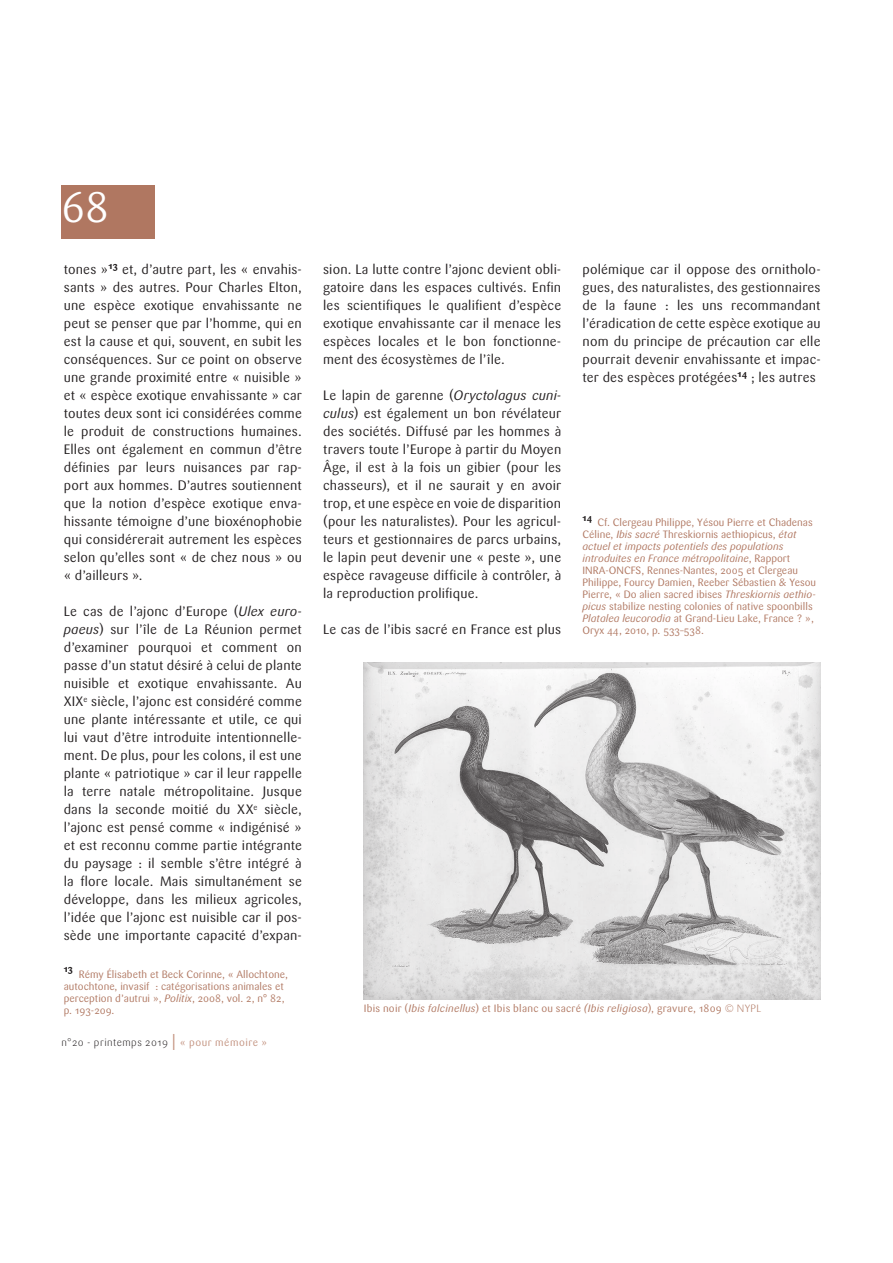
<style>
.page{position:relative;width:893px;height:1263px;background:#fff}
.page>*{position:absolute;margin:0;border:0;box-sizing:border-box;transform-origin:0 0}
.t1{font:42px "Sari";color:#fff}
.t2{font:13.5px/18px "Sari";letter-spacing:.015em;color:#231f20;text-align:justify}
.t3{font:10.5px/12px "Sari";color:#b07761}
.t4{font:10.5px "Sari";letter-spacing:.025em;color:#b07761}
.t5{font:300 10.5px "Sari";letter-spacing:.045em;color:#231f20}
.t6{font:700 9.6px "Sari";color:#231f20}
.s1{font-style:italic}
.s2{font-size:21px;color:#c39380}
.s3{font-weight:400;color:#c39380}
.s4{font-weight:300}
</style>
<div class="page">
<div style="left:62px;top:185px;width:93px;height:53px;background:#b07761"></div>
<img style="left:363px;top:662px;width:457px;height:338px">
<h1 class="t1" style="left:62px;top:184px;width:49px">68</h1>
<p class="t2" style="left:64px;top:261px;width:240px">tones »<sup>13</sup> et, d’autre part, les « envahis&shy;sants » des autres. Pour Charles Elton, une espèce exotique envahissante ne peut se penser que par l’homme, qui en est la cause et qui, souvent, en subit les conséquences. Sur ce point on observe une grande proximité entre « nuisible » et « espèce exotique envahissante » car toutes deux sont ici considérées comme le produit de constructions humaines.<br>Elles ont également en commun d’être définies par leurs nuisances par rap&shy;port aux hommes. D’autres soutiennent que la notion d’espèce exotique enva&shy;hissante témoigne d’une bioxénophobie qui considérerait autrement les espèces selon qu’elles sont « de chez nous » ou « d’ailleurs ».</p>
<p class="t2" style="left:64px;top:603px;width:240px">Le cas de l’ajonc d’Europe (<span class="s1">Ulex euro&shy;paeus</span>) sur l’île de La Réunion permet d’examiner pourquoi et comment on passe d’un statut désiré à celui de plante nuisible et exotique envahissante. Au XIX<sup>e</sup> siècle, l’ajonc est considéré comme une plante intéressante et utile, ce qui lui vaut d’être introduite intentionnelle&shy;ment. De plus, pour les colons, il est une plante « patriotique » car il leur rappelle la terre natale métropolitaine. Jusque dans la seconde moitié du XX<sup>e</sup> siècle, l’ajonc est pensé comme « indigénisé » et est reconnu comme partie intégrante du paysage : il semble s’être intégré à la flore locale. Mais simultanément se développe, dans les milieux agricoles, l’idée que l’ajonc est nuisible car il pos&shy;sède une importante capacité d’expan-</p>
<p class="t6" style="left:64px;top:965px;width:11px">13</p>
<p class="t3" style="left:64px;top:968px;width:226px;text-indent:15px">Rémy Élisabeth et Beck Corinne, « Allochtone, autochtone, invasif : catégorisations animales et perception d’autrui », <span class="s1">Politix</span>, 2008, vol. 2, n° 82, p. 193-209.</p>
<p class="t5" style="left:62px;top:1038px;width:207px">n° 20 - printemps 2019 <span class="s2">l</span> <span class="s3">« pour mémoire »</span></p>
<p class="t2" style="left:323px;top:261px;width:239px">sion. La lutte contre l’ajonc devient obli&shy;gatoire dans les espaces cultivés. Enfin les scientifiques le qualifient d’espèce exotique envahissante car il menace les espèces locales et le bon fonctionne&shy;ment des écosystèmes de l’île.</p>
<p class="t2" style="left:323px;top:387px;width:240px">Le lapin de garenne (<span class="s1">Oryctolagus cuni&shy;culus</span>) est également un bon révélateur des sociétés. Diffusé par les hommes à travers toute l’Europe à partir du Moyen Âge, il est à la fois un gibier (pour les chasseurs), et il ne saurait y en avoir trop, et une espèce en voie de disparition (pour les naturalistes). Pour les agricul&shy;teurs et gestionnaires de parcs urbains, le lapin peut devenir une « peste », une espèce ravageuse difficile à contrôler, à la reproduction prolifique.</p>
<p class="t2" style="left:323px;top:621px;width:240px">Le cas de l’ibis sacré en France est plus</p>
<p class="t2" style="left:582px;top:261px;width:240px">polémique car il oppose des ornitholo&shy;gues, des naturalistes, des gestionnaires de la faune : les uns recommandant l’éradication de cette espèce exotique au nom du principe de précaution car elle pourrait devenir envahissante et impac&shy;ter des espèces protégées<sup>14</sup> ; les autres</p>
<p class="t6" style="left:582px;top:513px;width:11px">14</p>
<p class="t3" style="left:582px;top:517px;width:235px;text-indent:15px">Cf. Clergeau Philippe, Yésou Pierre et Chadenas Céline, <span class="s1">Ibis sacré</span> Threskiornis aethiopicus, <span class="s1">état actuel et impacts potentiels des populations introduites en France métropolitaine</span>, Rapport INRA-ONCFS, Rennes-Nantes, 2005 et Clergeau Philippe, Fourcy Damien, Reeber Sébastien &amp; Yesou Pierre, « Do alien sacred ibises <span class="s1">Threskiornis aethio&shy;picus</span> stabilize nesting colonies of native spoonbills <span class="s1">Platalea leucorodia</span> at Grand-Lieu Lake, France ? », Oryx 44, 2010, p. 533–538.</p>
<p class="t4" style="left:363px;top:1002px;width:399px">Ibis noir (<span class="s1">Ibis falcinellus</span>) et Ibis blanc ou sacré <span class="s1">(Ibis religiosa</span>), gravure, 1809 <span class="s4">© NYPL</span></p>
</div>
